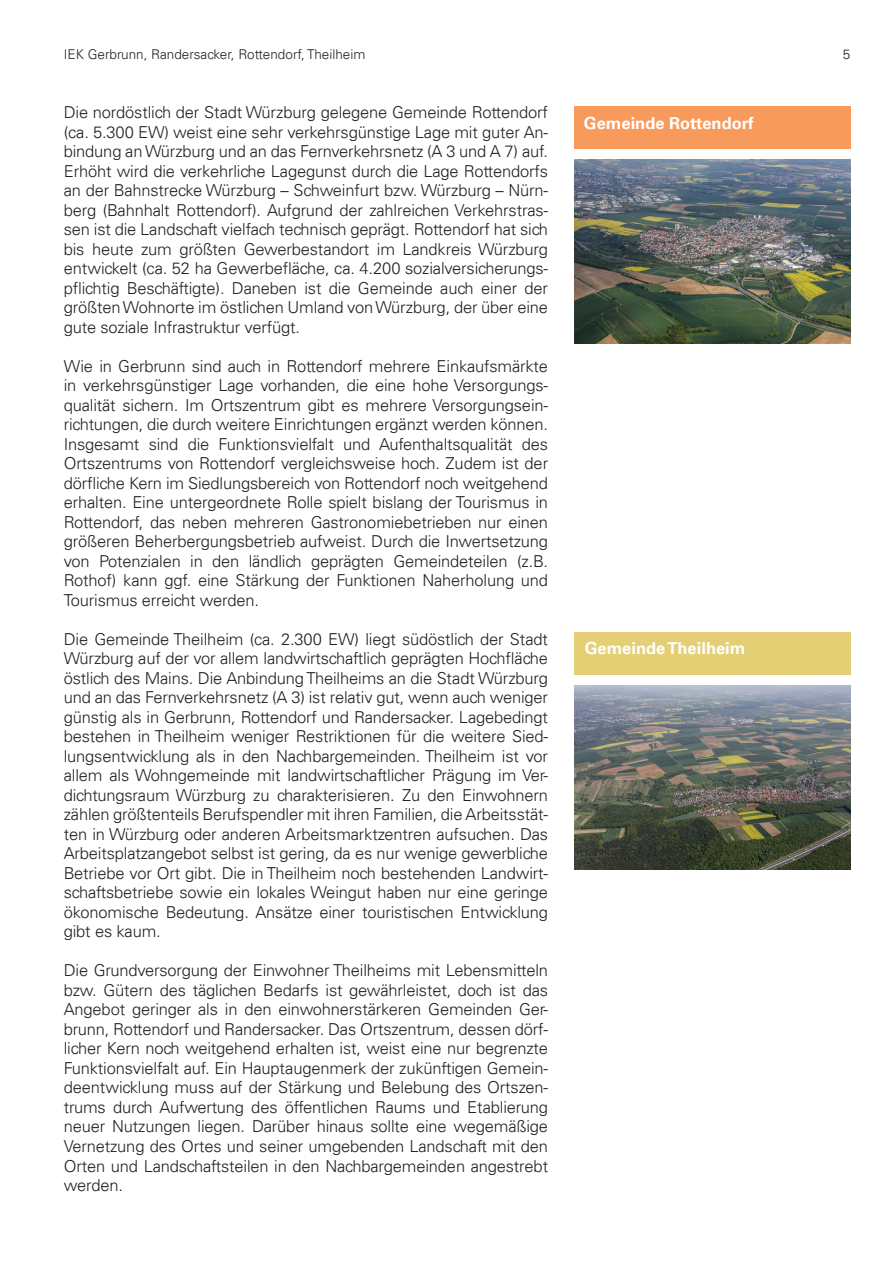
<style>
.page{position:relative;width:893px;height:1263px;background:#fff}
.page>*{position:absolute;margin:0;border:0;box-sizing:border-box;transform-origin:0 0}
.t1{font:300 16.5px/19.5px "Univers LT";letter-spacing:-.01em;color:#231f20;text-align:justify}
.t2{font:700 16.5px "Univers LT";color:#fff}
.t3{font:300 13.5px "Univers LT";color:#231f20}
</style>
<div class="page">
<div style="left:574px;top:106px;width:276px;height:43px;background:#f89a5b"></div>
<div style="left:574px;top:632px;width:276px;height:42px;background:#e4cf75"></div>
<img style="left:574px;top:159px;width:276px;height:185px">
<img style="left:574px;top:685px;width:276px;height:184px">
<p class="t3" style="left:64px;top:46px;width:303px">IEK Gerbrunn, Randersacker, Rottendorf, Theilheim</p>
<p class="t3" style="left:843px;top:46px;width:9px">5</p>
<p class="t1" style="left:64px;top:103px;width:486px">Die nordöstlich der Stadt Würzburg gelegene Gemeinde Rottendorf (ca. 5.300 EW) weist eine sehr verkehrsgünstige Lage mit guter An&shy;bindung an Würzburg und an das Fernverkehrsnetz (A 3 und A 7) auf.<br>Erhöht wird die verkehrliche Lagegunst durch die Lage Rottendorfs an der Bahnstrecke Würzburg – Schweinfurt bzw. Würzburg – Nürn&shy;berg (Bahnhalt Rottendorf). Aufgrund der zahlreichen Verkehrstras&shy;sen ist die Landschaft vielfach technisch geprägt. Rottendorf hat sich bis heute zum größten Gewerbestandort im Landkreis Würzburg entwickelt (ca. 52 ha Gewerbefläche, ca. 4.200 sozialversicherungs&shy;pflichtig Beschäftigte). Daneben ist die Gemeinde auch einer der größten Wohnorte im östlichen Umland von Würzburg, der über eine gute soziale Infrastruktur verfügt.</p>
<p class="t1" style="left:64px;top:356px;width:486px">Wie in Gerbrunn sind auch in Rottendorf mehrere Einkaufsmärkte in verkehrsgünstiger Lage vorhanden, die eine hohe Versorgungs&shy;qualität sichern. Im Ortszentrum gibt es mehrere Versorgungsein&shy;richtungen, die durch weitere Einrichtungen ergänzt werden können.<br>Insgesamt sind die Funktionsvielfalt und Aufenthaltsqualität des Ortszentrums von Rottendorf vergleichsweise hoch. Zudem ist der dörfliche Kern im Siedlungsbereich von Rottendorf noch weitgehend erhalten. Eine untergeordnete Rolle spielt bislang der Tourismus in Rottendorf, das neben mehreren Gastronomiebetrieben nur einen größeren Beherbergungsbetrieb aufweist. Durch die Inwertsetzung von Potenzialen in den ländlich geprägten Gemeindeteilen (z.B.<br>Rothof) kann ggf. eine Stärkung der Funktionen Naherholung und Tourismus erreicht werden.</p>
<p class="t1" style="left:64px;top:629px;width:486px">Die Gemeinde Theilheim (ca. 2.300 EW) liegt südöstlich der Stadt Würzburg auf der vor allem landwirtschaftlich geprägten Hochfläche östlich des Mains. Die Anbindung Theilheims an die Stadt Würzburg und an das Fernverkehrsnetz (A 3) ist relativ gut, wenn auch weniger günstig als in Gerbrunn, Rottendorf und Randersacker. Lagebedingt bestehen in Theilheim weniger Restriktionen für die weitere Sied&shy;lungsentwicklung als in den Nachbargemeinden. Theilheim ist vor allem als Wohngemeinde mit landwirtschaftlicher Prägung im Ver&shy;dichtungsraum Würzburg zu charakterisieren. Zu den Einwohnern zählen größtenteils Berufspendler mit ihren Familien, die Arbeitsstät&shy;ten in Würzburg oder anderen Arbeitsmarktzentren aufsuchen. Das Arbeitsplatzangebot selbst ist gering, da es nur wenige gewerbliche Betriebe vor Ort gibt. Die in Theilheim noch bestehenden Landwirt&shy;schaftsbetriebe sowie ein lokales Weingut haben nur eine geringe ökonomische Bedeutung. Ansätze einer touristischen Entwicklung gibt es kaum.</p>
<p class="t1" style="left:64px;top:961px;width:486px">Die Grundversorgung der Einwohner Theilheims mit Lebensmitteln bzw. Gütern des täglichen Bedarfs ist gewährleistet, doch ist das Angebot geringer als in den einwohnerstärkeren Gemeinden Ger&shy;brunn, Rottendorf und Randersacker. Das Ortszentrum, dessen dörf&shy;licher Kern noch weitgehend erhalten ist, weist eine nur begrenzte Funktionsvielfalt auf. Ein Hauptaugenmerk der zukünftigen Gemein&shy;deentwicklung muss auf der Stärkung und Belebung des Ortszen&shy;trums durch Aufwertung des öffentlichen Raums und Etablierung neuer Nutzungen liegen. Darüber hinaus sollte eine wegemäßige Vernetzung des Ortes und seiner umgebenden Landschaft mit den Orten und Landschaftsteilen in den Nachbargemeinden angestrebt werden.</p>
<p class="t2" style="left:584px;top:113px;width:171px">Gemeinde Rottendorf</p>
<p class="t2" style="left:585px;top:639px;width:162px">Gemeinde Theilheim</p>
</div>
